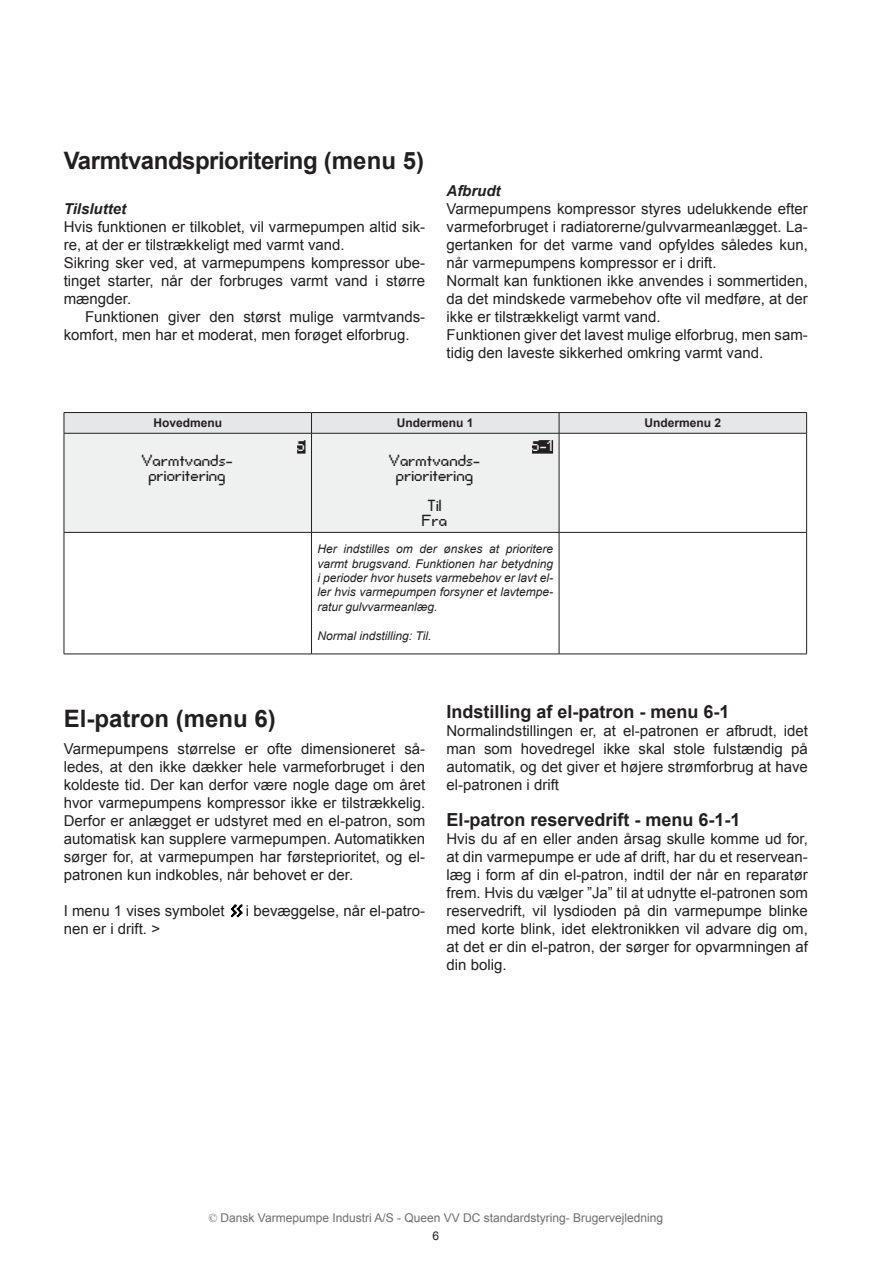
<style>
.page{position:relative;width:893px;height:1263px;background:#fff}
.page>*{position:absolute;margin:0;border:0;box-sizing:border-box;transform-origin:0 0}
.t1{font:700 24px "Arial";letter-spacing:-.02em;color:#231f20}
.t2{font:700 24px "Arial";color:#231f20}
.t3{font:700 18px "Arial";color:#231f20}
.t4{font:15px/18px "Arial";color:#231f20}
.t5{font:italic 700 15px "Arial";color:#231f20}
.t6{font:italic 12px/14.4px "Arial";color:#231f20;text-align:justify}
.t7{font:12px/18px "Arial";color:#6c6d70;text-align:center}
.t8{font:700 12px "Arial";color:#231f20}
.t9{font:11.25px/15px "Pixel Berry 0884 Ltd.Edition";color:#231f20;text-align:center}
.t10{font:11.25px "Pixel Berry 0884 Ltd.Edition";color:#eff1f1}
.s1{font-family:"Times New Roman"}
.s2{color:#231f20}
</style>
<div class="page">
<div style="left:65px;top:434px;width:494px;height:98px;background:#eff1f1"></div>
<hr style="left:64px;top:433px;width:1px;height:99px;background:#231f20">
<hr style="left:311px;top:433px;width:1px;height:99px;background:#231f20">
<hr style="left:806px;top:433px;width:1px;height:99px;background:#231f20">
<hr style="left:64px;top:532px;width:247px;height:1px;background:#231f20">
<hr style="left:64px;top:532px;width:1px;height:122px;background:#231f20">
<hr style="left:311px;top:532px;width:248px;height:1px;background:#231f20">
<hr style="left:311px;top:532px;width:1px;height:122px;background:#231f20">
<hr style="left:559px;top:532px;width:248px;height:1px;background:#231f20">
<hr style="left:806px;top:532px;width:1px;height:122px;background:#231f20">
<hr style="left:64px;top:654px;width:247px;height:1px;background:#231f20">
<hr style="left:311px;top:654px;width:248px;height:1px;background:#231f20">
<hr style="left:559px;top:654px;width:248px;height:1px;background:#231f20">
<hr style="left:559px;top:433px;width:1px;height:99px;background:#231f20">
<hr style="left:559px;top:532px;width:1px;height:122px;background:#231f20">
<svg style="left:64px;top:412px;width:743px;height:21px;background:#d9dadc"></svg>
<hr style="left:64px;top:433px;width:247px;height:1px;background:#231f20">
<hr style="left:311px;top:433px;width:248px;height:1px;background:#231f20">
<hr style="left:559px;top:433px;width:248px;height:1px;background:#231f20">
<div style="left:297px;top:440px;width:8px;height:14px;background:#231f20"></div>
<div style="left:532px;top:440px;width:21px;height:14px;background:#231f20"></div>
<svg style="left:230px;top:904px;width:13px;height:14px"></svg>
<h1 class="t1" style="left:64px;top:145px;width:362px">Varmtvandsprioritering (menu 5)</h1>
<p class="t5" style="left:64px;top:199px;width:64px">Tilsluttet</p>
<p class="t4" style="left:64px;top:218px;width:363px">Hvis funktionen er tilkoblet, vil varmepumpen altid sik&shy;re, at der er tilstrækkeligt med varmt vand.<br>Sikring sker ved, at varmepumpens kompressor ube&shy;tinget starter, når der forbruges varmt vand i større mængder.</p>
<p class="t4" style="left:64px;top:308px;width:363px;text-indent:21px">Funktionen giver den størst mulige varmtvands&shy;komfort, men har et moderat, men forøget elforbrug.</p>
<p class="t5" style="left:446px;top:181px;width:56px">Afbrudt</p>
<p class="t4" style="left:446px;top:200px;width:363px">Varmepumpens kompressor styres udelukkende efter varmeforbruget i radiatorerne/gulvvarmeanlægget. La&shy;gertanken for det varme vand opfyldes således kun, når varmepumpens kompressor er i drift.<br>Normalt kan funktionen ikke anvendes i sommertiden, da det mindskede varmebehov ofte vil medføre, at der ikke er tilstrækkeligt varmt vand.<br>Funktionen giver det lavest mulige elforbrug, men sam&shy;tidig den laveste sikkerhed omkring varmt vand.</p>
<p class="t8" style="left:153px;top:415px;width:70px">Hovedmenu</p>
<p class="t8" style="left:397px;top:415px;width:78px">Undermenu 1</p>
<p class="t8" style="left:644px;top:415px;width:78px">Undermenu 2</p>
<p class="t10" style="left:297px;top:441px;width:10px">5</p>
<p class="t9" style="left:142px;top:455px;width:93px">Varmtvands&shy;prioritering</p>
<p class="t10" style="left:532px;top:441px;width:23px">5-1</p>
<p class="t9" style="left:390px;top:455px;width:93px">Varmtvands&shy;prioritering</p>
<p class="t9" style="left:423px;top:500px;width:27px">Til<br>Fra</p>
<p class="t6" style="left:317px;top:542px;width:237px">Her indstilles om der ønskes at prioritere varmt brugsvand. Funktionen har betydning i perioder hvor husets varmebehov er lavt el&shy;ler hvis varmepumpen forsyner et lavtempe&shy;ratur gulvvarmeanlæg.</p>
<p class="t6" style="left:317px;top:628px;width:115px">Normal indstilling: Til.</p>
<h1 class="t2" style="left:64px;top:703px;width:214px">El-patron (menu 6)</h1>
<p class="t4" style="left:64px;top:740px;width:363px;text-align:justify">Varmepumpens størrelse er ofte dimensioneret så&shy;ledes, at den ikke dækker hele varmeforbruget i den koldeste tid. Der kan derfor være nogle dage om året hvor varmepumpens kompressor ikke er tilstrækkelig.<br>Derfor er anlægget er udstyret med en el-patron, som automatisk kan supplere varmepumpen. Automatikken sørger for, at varmepumpen har førsteprioritet, og el&shy;patronen kun indkobles, når behovet er der.</p>
<p class="t4" style="left:64px;top:902px;width:163px">I menu 1 vises symbolet</p>
<p class="t4" style="left:246px;top:902px;width:181px">i bevæggelse, når el-patro-</p>
<p class="t4" style="left:64px;top:920px;width:98px">nen er i drift. &gt;</p>
<p class="t3" style="left:446px;top:700px;width:285px">Indstilling af el-patron - menu 6-1</p>
<p class="t4" style="left:446px;top:722px;width:363px;text-align:justify">Normalindstillingen er, at el-patronen er afbrudt, idet man som hovedregel ikke skal stole fulstændig på automatik, og det giver et højere strømforbrug at have el-patronen i drift</p>
<p class="t3" style="left:446px;top:808px;width:296px">El-patron reservedrift - menu 6-1-1</p>
<p class="t4" style="left:446px;top:830px;width:363px;text-align:justify">Hvis du af en eller anden årsag skulle komme ud for, at din varmepumpe er ude af drift, har du et reservean&shy;læg i form af din el-patron, indtil der når en reparatør frem. Hvis du vælger ”Ja” til at udnytte el-patronen som reservedrift, vil lysdioden på din varmepumpe blinke med korte blink, idet elektronikken vil advare dig om, at det er din el-patron, der sørger for opvarmningen af din bolig.</p>
<p class="t7" style="left:208px;top:1209px;width:456px"><span class="s1">©</span> Dansk Varmepumpe Industri A/S - Queen VV DC standardstyring- Brugervejledning<br><span class="s2">6</span></p>
</div>
